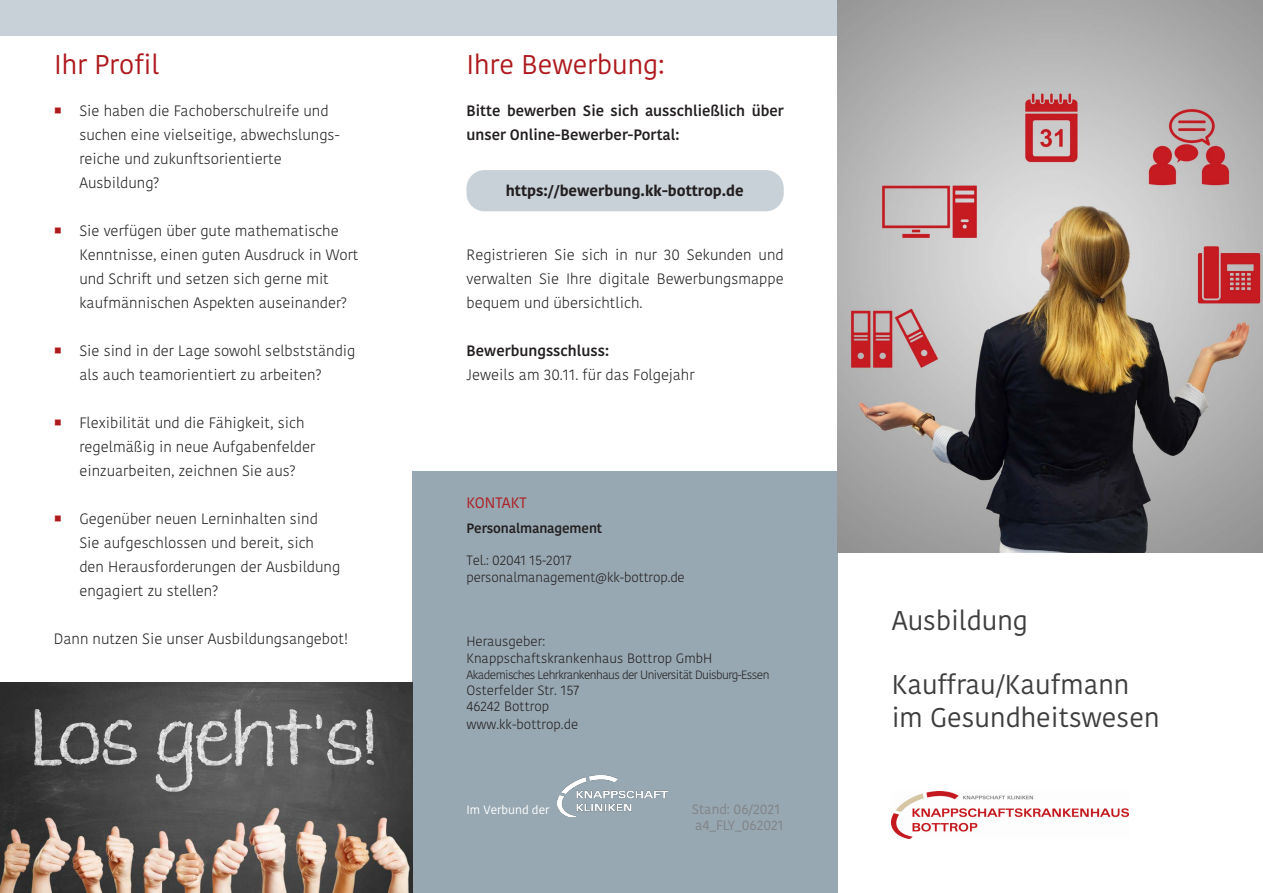
<style>
.page{position:relative;width:1263px;height:893px;background:#fff}
.page>*{position:absolute;margin:0;border:0;box-sizing:border-box;transform-origin:0 0}
.Titel_Ueberschrift_m{font:27px "Kohinoor";color:#3e3e3f}
.Header_Flyer_Rot{font:27px "Kohinoor";color:#ae1a1e}
.Fließtext{font:300 15px/24px "Kohinoor";color:#231f20}
.Fließtext-2{font:500 15px/24px "Kohinoor";color:#231f20}
.Fließtext-3{font:700 15px "Kohinoor";color:#231f20}
.Kontakt_Ueberschrift{font:15px "Kohinoor";color:#ae1a1e}
.t1{font:300 13.5px "Kohinoor";color:#231f20}
.t2{font:13.5px "Kohinoor";color:#808285}
.t3{font:500 13.5px "Kohinoor";letter-spacing:-.01em;color:#231f20}
.t4{font:300 12px "Kohinoor";letter-spacing:-.05em;color:#231f20}
.t5{font:12px "Kohinoor";color:#fff}
</style>
<div class="page">
<div style="left:0;top:0;width:838px;height:35px;background:#c7d1d7"></div>
<div style="left:412px;top:472px;width:426px;height:421px;background:#97a8b2"></div>
<img style="left:892px;top:792px;width:236px;height:47px">
<img style="left:558px;top:775px;width:110px;height:42px">
<img style="left:838px;top:0;width:425px;height:553px">
<img style="left:0;top:682px;width:412px;height:211px">
<div style="left:466px;top:170px;width:318px;height:41px;background:#c7d1d7;border-radius:18px"></div>
<p class="Header_Flyer_Rot" style="left:54px;top:48px;width:106px">Ihr Profil</p>
<p class="Fließtext" style="left:79px;top:99px;width:262px">Sie haben die Fachoberschulreife und suchen eine vielseitige, abwechslungs&shy;reiche und zukunftsorientierte<br>Ausbildung?</p>
<p class="Fließtext" style="left:79px;top:219px;width:281px">Sie verfügen über gute mathematische Kenntnisse, einen guten Ausdruck in Wort und Schrift und setzen sich gerne mit kaufmännischen Aspekten auseinander?</p>
<p class="Fließtext" style="left:79px;top:339px;width:278px">Sie sind in der Lage sowohl selbstständig als auch teamorientiert zu arbeiten?</p>
<p class="Fließtext" style="left:79px;top:411px;width:238px">Flexibilität und die Fähigkeit, sich regelmäßig in neue Aufgabenfelder einzuarbeiten, zeichnen Sie aus?</p>
<p class="Fließtext" style="left:79px;top:507px;width:262px">Gegenüber neuen Lerninhalten sind Sie aufgeschlossen und bereit, sich den Herausforderungen der Ausbildung engagiert zu stellen?</p>
<p class="Fließtext" style="left:54px;top:627px;width:296px">Dann nutzen Sie unser Ausbildungsangebot!</p>
<p class="Header_Flyer_Rot" style="left:466px;top:48px;width:199px">Ihre Bewerbung:</p>
<p class="Fließtext-2" style="left:466px;top:99px;width:319px">Bitte bewerben Sie sich ausschließlich über unser Online-Bewerber-Portal:</p>
<p class="Fließtext-3" style="left:506px;top:181px;width:239px">https://bewerbung.kk-bottrop.de</p>
<p class="Fließtext" style="left:466px;top:243px;width:319px;text-align:justify">Registrieren Sie sich in nur 30 Sekunden und verwalten Sie Ihre digitale Bewerbungsmappe bequem und übersichtlich.</p>
<p class="Fließtext-2" style="left:466px;top:339px;width:144px">Bewerbungsschluss:</p>
<p class="Fließtext" style="left:466px;top:363px;width:230px">Jeweils am 30.11. für das Folgejahr</p>
<p class="Kontakt_Ueberschrift" style="left:466px;top:493px;width:62px">KONTAKT</p>
<p class="t3" style="left:466px;top:520px;width:137px">Personalmanagement</p>
<p class="t1" style="left:466px;top:552px;width:107px">Tel.: 02041 15-2017</p>
<p class="t1" style="left:466px;top:568px;width:220px">personalmanagement@kk-bottrop.de</p>
<p class="t1" style="left:466px;top:633px;width:80px">Herausgeber:</p>
<p class="t1" style="left:466px;top:649px;width:247px">Knappschaftskrankenhaus Bottrop GmbH</p>
<p class="t4" style="left:466px;top:667px;width:304px">Akademisches Lehrkrankenhaus der Universität Duisburg-Essen</p>
<p class="t1" style="left:466px;top:682px;width:114px">Osterfelder Str. 157</p>
<p class="t1" style="left:466px;top:698px;width:84px">46242 Bottrop</p>
<p class="t1" style="left:466px;top:716px;width:113px">www.kk-bottrop.de</p>
<p class="t5" style="left:466px;top:802px;width:85px">Im Verbund der</p>
<p class="t2" style="left:692px;top:800px;width:90px">Stand: 06/2021</p>
<p class="t2" style="left:695px;top:817px;width:90px">a4_FLY_062021</p>
<p class="Titel_Ueberschrift_m" style="left:892px;top:603px;width:138px">Ausbildung</p>
<p class="Titel_Ueberschrift_m" style="left:892px;top:668px;width:239px">Kauffrau/Kaufmann</p>
<p class="Titel_Ueberschrift_m" style="left:892px;top:700px;width:269px">im Gesundheitswesen</p>
</div>
